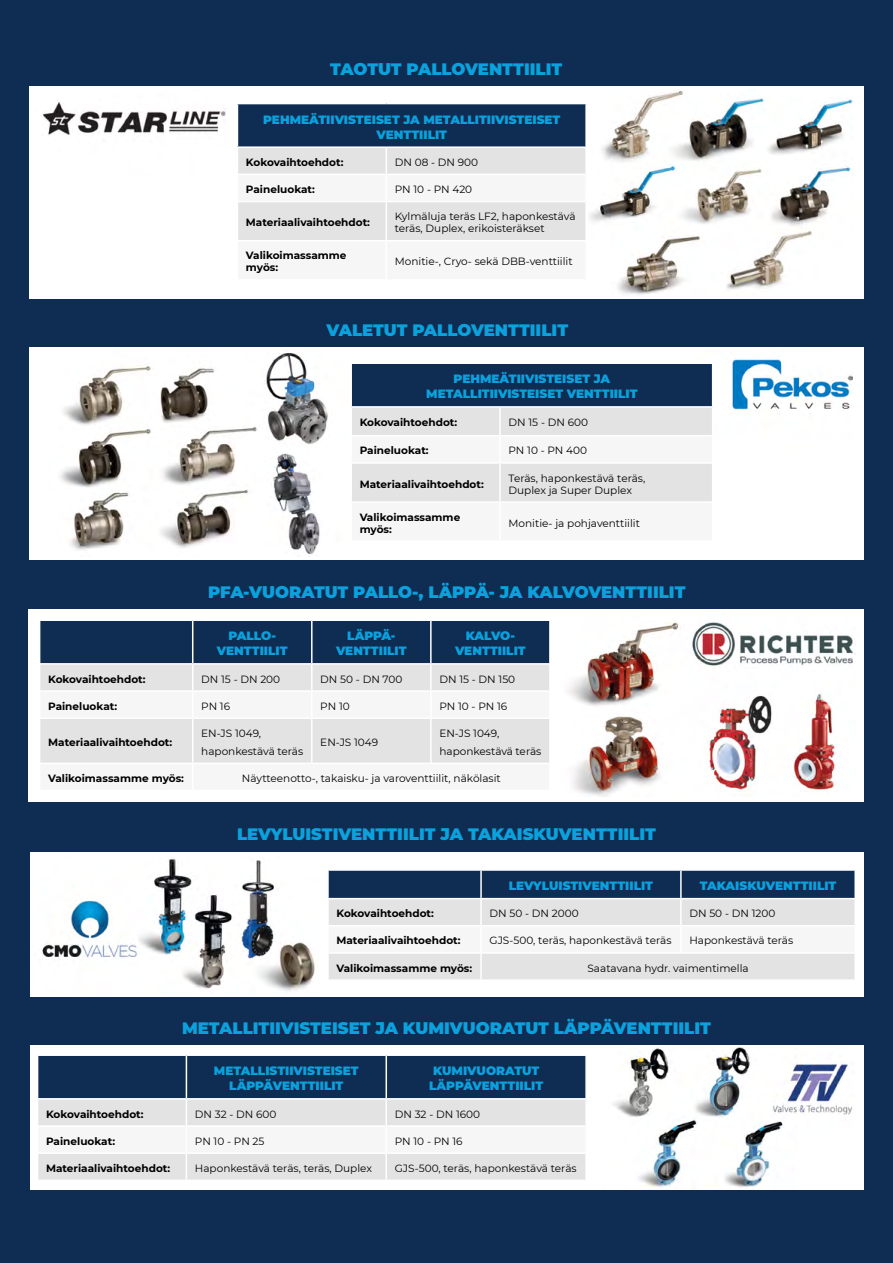
<style>
.page{position:relative;width:893px;height:1263px;background:#0f2d52}
.page>*{position:absolute;margin:0;border:0;box-sizing:border-box;transform-origin:0 0}
.t1{font:900 16.5px "Montserrat";color:#0ba1dd}
.t2{font:900 12px/15px "Montserrat";color:#0ba1dd;text-align:center}
.t3{font:10.5px/18px "Montserrat";color:#000}
.t4{font:700 10.5px/12px "Montserrat";color:#000}
</style>
<div class="page">
<div style="left:30px;top:348px;width:834px;height:212px;background:#fff"></div>
<img style="left:60px;top:353px;width:792px;height:201px">
<div style="left:29px;top:86px;width:834px;height:213px;background:#fff"></div>
<img style="left:43px;top:90px;width:810px;height:205px">
<div style="left:30px;top:1045px;width:833px;height:144px;background:#fff"></div>
<div style="left:29px;top:609px;width:835px;height:193px;background:#f7f7f7"></div>
<div style="left:40px;top:719px;width:509px;height:44px;background:#e3e3e3"></div>
<svg style="left:40px;top:621px;width:510px;height:69px;background:#5f7289"></svg>
<hr style="left:192px;top:719px;width:1px;height:44px;background:#fff">
<hr style="left:311px;top:719px;width:2px;height:44px;background:#fff">
<hr style="left:430px;top:719px;width:2px;height:44px;background:#fff">
<hr style="left:39px;top:663px;width:154px;height:2px;background:#fff">
<hr style="left:193px;top:663px;width:119px;height:2px;background:#fff">
<hr style="left:312px;top:663px;width:119px;height:2px;background:#fff">
<hr style="left:431px;top:663px;width:120px;height:2px;background:#fff">
<div style="left:30px;top:852px;width:834px;height:144px;background:#fff"></div>
<svg style="left:329px;top:871px;width:525px;height:108px"></svg>
<hr style="left:480px;top:871px;width:2px;height:27px;background:#fff">
<hr style="left:680px;top:871px;width:2px;height:27px;background:#fff">
<hr style="left:480px;top:899px;width:2px;height:26px;background:#fff">
<hr style="left:680px;top:899px;width:2px;height:26px;background:#fff">
<hr style="left:327px;top:925px;width:154px;height:1px;background:#fff">
<hr style="left:481px;top:925px;width:200px;height:1px;background:#fff">
<hr style="left:480px;top:926px;width:2px;height:26px;background:#fff">
<hr style="left:681px;top:925px;width:175px;height:1px;background:#fff">
<hr style="left:680px;top:926px;width:2px;height:26px;background:#fff">
<hr style="left:327px;top:952px;width:154px;height:2px;background:#fff">
<hr style="left:481px;top:952px;width:200px;height:2px;background:#fff">
<hr style="left:480px;top:954px;width:2px;height:25px;background:#fff">
<hr style="left:681px;top:952px;width:175px;height:2px;background:#fff">
<hr style="left:327px;top:898px;width:154px;height:1px;background:#fff">
<hr style="left:481px;top:898px;width:200px;height:1px;background:#fff">
<hr style="left:681px;top:898px;width:175px;height:1px;background:#fff">
<div style="left:237px;top:104px;width:349px;height:43px;background:#0f2d52"></div>
<hr style="left:585px;top:104px;width:2px;height:42px;background:#fff">
<hr style="left:585px;top:148px;width:2px;height:26px;background:#fff">
<hr style="left:386px;top:174px;width:201px;height:1px;background:#fff">
<svg style="left:237px;top:148px;width:349px;height:131px"></svg>
<hr style="left:585px;top:175px;width:2px;height:26px;background:#fff">
<hr style="left:237px;top:201px;width:149px;height:1px;background:#fff">
<hr style="left:237px;top:202px;width:1px;height:38px;background:#fff">
<hr style="left:386px;top:201px;width:201px;height:1px;background:#fff">
<hr style="left:386px;top:202px;width:1px;height:38px;background:#fff">
<hr style="left:585px;top:202px;width:2px;height:38px;background:#fff">
<hr style="left:237px;top:240px;width:149px;height:1px;background:#fff">
<hr style="left:237px;top:241px;width:1px;height:38px;background:#fff">
<hr style="left:386px;top:240px;width:201px;height:1px;background:#fff">
<hr style="left:386px;top:241px;width:1px;height:38px;background:#fff">
<hr style="left:585px;top:241px;width:2px;height:38px;background:#fff">
<hr style="left:237px;top:279px;width:149px;height:2px;background:#fff">
<hr style="left:386px;top:279px;width:201px;height:2px;background:#fff">
<hr style="left:237px;top:103px;width:149px;height:1px;background:#fff">
<hr style="left:237px;top:104px;width:1px;height:42px;background:#fff">
<hr style="left:386px;top:103px;width:201px;height:1px;background:#fff">
<hr style="left:237px;top:146px;width:149px;height:2px;background:#fff">
<hr style="left:386px;top:146px;width:201px;height:2px;background:#fff">
<div style="left:351px;top:363px;width:362px;height:44px;background:#0f2d52"></div>
<hr style="left:712px;top:364px;width:1px;height:42px;background:#fff">
<hr style="left:350px;top:408px;width:2px;height:27px;background:#fff">
<hr style="left:350px;top:435px;width:150px;height:1px;background:#fff">
<hr style="left:350px;top:436px;width:2px;height:26px;background:#fff">
<svg style="left:352px;top:408px;width:361px;height:132px"></svg>
<hr style="left:350px;top:462px;width:150px;height:2px;background:#fff">
<hr style="left:350px;top:464px;width:2px;height:37px;background:#fff">
<hr style="left:500px;top:462px;width:213px;height:2px;background:#fff">
<hr style="left:499px;top:464px;width:2px;height:37px;background:#fff">
<hr style="left:712px;top:464px;width:1px;height:37px;background:#fff">
<hr style="left:350px;top:501px;width:150px;height:2px;background:#fff">
<hr style="left:350px;top:503px;width:2px;height:37px;background:#fff">
<hr style="left:500px;top:501px;width:213px;height:2px;background:#fff">
<hr style="left:499px;top:503px;width:2px;height:37px;background:#fff">
<hr style="left:712px;top:503px;width:1px;height:37px;background:#fff">
<hr style="left:350px;top:540px;width:150px;height:2px;background:#fff">
<hr style="left:500px;top:540px;width:213px;height:2px;background:#fff">
<hr style="left:350px;top:362px;width:150px;height:2px;background:#fff">
<hr style="left:350px;top:364px;width:2px;height:42px;background:#fff">
<hr style="left:500px;top:362px;width:213px;height:2px;background:#fff">
<hr style="left:350px;top:406px;width:150px;height:2px;background:#fff">
<hr style="left:500px;top:406px;width:213px;height:2px;background:#fff">
<svg style="left:38px;top:1056px;width:548px;height:123px"></svg>
<hr style="left:386px;top:1152px;width:201px;height:2px;background:#fff">
<hr style="left:385px;top:1154px;width:2px;height:25px;background:#fff">
<hr style="left:585px;top:1154px;width:2px;height:25px;background:#fff">
<hr style="left:37px;top:1098px;width:149px;height:1px;background:#fff">
<hr style="left:186px;top:1098px;width:200px;height:1px;background:#fff">
<hr style="left:386px;top:1098px;width:201px;height:1px;background:#fff">
<img style="left:569px;top:622px;width:285px;height:174px">
<img style="left:613px;top:1048px;width:239px;height:140px">
<img style="left:42px;top:859px;width:276px;height:132px">
<h1 class="t1" style="left:330px;top:57px;width:234px">TAOTUT PALLOVENTTIILIT</h1>
<p class="t2" style="left:263px;top:111px;width:299px">PEHMEÄTIIVISTEISET JA METALLITIIVISTEISET<br>VENTTIILIT</p>
<p class="t4" style="left:246px;top:156px;width:99px">Kokovaihtoehdot:</p>
<p class="t3" style="left:395px;top:153px;width:85px">DN 08 - DN 900</p>
<p class="t4" style="left:246px;top:183px;width:70px">Paineluokat:</p>
<p class="t3" style="left:395px;top:180px;width:79px">PN 10 - PN 420</p>
<p class="t4" style="left:246px;top:216px;width:126px">Materiaalivaihtoehdot:</p>
<p class="t3" style="left:395px;top:210px;width:182px;line-height:12px">Kylmäluja teräs LF2, haponkestävä teräs, Duplex, erikoisteräkset</p>
<p class="t4" style="left:246px;top:249px;width:102px">Valikoimassamme myös:</p>
<p class="t3" style="left:395px;top:252px;width:179px">Monitie-, Cryo- sekä DBB-venttiilit</p>
<h1 class="t1" style="left:326px;top:318px;width:243px">VALETUT PALLOVENTTIILIT</h1>
<p class="t2" style="left:426px;top:371px;width:213px">PEHMEÄTIIVISTEISET JA<br>METALLITIIVISTEISET VENTTIILIT</p>
<p class="t4" style="left:360px;top:416px;width:99px">Kokovaihtoehdot:</p>
<p class="t3" style="left:509px;top:413px;width:81px">DN 15 - DN 600</p>
<p class="t4" style="left:360px;top:444px;width:70px">Paineluokat:</p>
<p class="t3" style="left:509px;top:441px;width:80px">PN 10 - PN 400</p>
<p class="t4" style="left:360px;top:477px;width:126px">Materiaalivaihtoehdot:</p>
<p class="t3" style="left:509px;top:471px;width:138px;line-height:12px">Teräs, haponkestävä teräs,<br>Duplex ja Super Duplex</p>
<p class="t4" style="left:360px;top:510px;width:102px">Valikoimassamme myös:</p>
<p class="t3" style="left:509px;top:514px;width:133px">Monitie- ja pohjaventtiilit</p>
<h1 class="t1" style="left:208px;top:580px;width:479px">PFA-VUORATUT PALLO-, LÄPPÄ- JA KALVOVENTTIILIT</h1>
<p class="t2" style="left:217px;top:628px;width:72px">PALLO-<br>VENTTIILIT</p>
<p class="t2" style="left:336px;top:628px;width:72px">LÄPPÄ-<br>VENTTIILIT</p>
<p class="t2" style="left:455px;top:628px;width:72px">KALVO-<br>VENTTIILIT</p>
<p class="t4" style="left:48px;top:672px;width:99px">Kokovaihtoehdot:</p>
<p class="t3" style="left:201px;top:669px;width:80px">DN 15 - DN 200</p>
<p class="t3" style="left:320px;top:669px;width:84px">DN 50 - DN 700</p>
<p class="t3" style="left:439px;top:669px;width:77px">DN 15 - DN 150</p>
<p class="t4" style="left:48px;top:699px;width:70px">Paineluokat:</p>
<p class="t3" style="left:201px;top:697px;width:30px">PN 16</p>
<p class="t3" style="left:320px;top:697px;width:31px">PN 10</p>
<p class="t3" style="left:439px;top:697px;width:69px">PN 10 - PN 16</p>
<p class="t4" style="left:48px;top:736px;width:126px">Materiaalivaihtoehdot:</p>
<p class="t3" style="left:201px;top:724px;width:104px">EN-JS 1049, haponkestävä teräs</p>
<p class="t3" style="left:320px;top:733px;width:59px">EN-JS 1049</p>
<p class="t3" style="left:439px;top:724px;width:104px">EN-JS 1049, haponkestävä teräs</p>
<p class="t4" style="left:48px;top:772px;width:137px">Valikoimassamme myös:</p>
<p class="t3" style="left:242px;top:769px;width:260px">Näytteenotto-, takaisku- ja varoventtiilit, näkölasit</p>
<h1 class="t1" style="left:237px;top:821px;width:420px">LEVYLUISTIVENTTIILIT JA TAKAISKUVENTTIILIT</h1>
<p class="t2" style="left:509px;top:878px;width:146px">LEVYLUISTIVENTTIILIT</p>
<p class="t2" style="left:700px;top:878px;width:138px">TAKAISKUVENTTIILIT</p>
<p class="t4" style="left:336px;top:907px;width:99px">Kokovaihtoehdot:</p>
<p class="t3" style="left:490px;top:904px;width:91px">DN 50 - DN 2000</p>
<p class="t3" style="left:689px;top:904px;width:87px">DN 50 - DN 1200</p>
<p class="t4" style="left:336px;top:934px;width:126px">Materiaalivaihtoehdot:</p>
<p class="t3" style="left:490px;top:931px;width:183px">GJS-500, teräs, haponkestävä teräs</p>
<p class="t3" style="left:689px;top:931px;width:105px">Haponkestävä teräs</p>
<p class="t4" style="left:336px;top:961px;width:137px">Valikoimassamme myös:</p>
<p class="t3" style="left:587px;top:958px;width:163px">Saatavana hydr. vaimentimella</p>
<h1 class="t1" style="left:182px;top:1016px;width:530px">METALLITIIVISTEISET JA KUMIVUORATUT LÄPPÄVENTTIILIT</h1>
<p class="t2" style="left:214px;top:1063px;width:146px">METALLISTIIVISTEISET<br>LÄPPÄVENTTIILIT</p>
<p class="t2" style="left:429px;top:1063px;width:116px">KUMIVUORATUT<br>LÄPPÄVENTTIILIT</p>
<p class="t4" style="left:46px;top:1107px;width:99px">Kokovaihtoehdot:</p>
<p class="t3" style="left:195px;top:1104px;width:83px">DN 32 - DN 600</p>
<p class="t3" style="left:395px;top:1104px;width:87px">DN 32 - DN 1600</p>
<p class="t4" style="left:46px;top:1134px;width:70px">Paineluokat:</p>
<p class="t3" style="left:195px;top:1131px;width:71px">PN 10 - PN 25</p>
<p class="t3" style="left:395px;top:1131px;width:69px">PN 10 - PN 16</p>
<p class="t4" style="left:46px;top:1161px;width:126px">Materiaalivaihtoehdot:</p>
<p class="t3" style="left:195px;top:1159px;width:179px">Haponkestävä teräs, teräs, Duplex</p>
<p class="t3" style="left:395px;top:1159px;width:183px">GJS-500, teräs, haponkestävä teräs</p>
</div>
